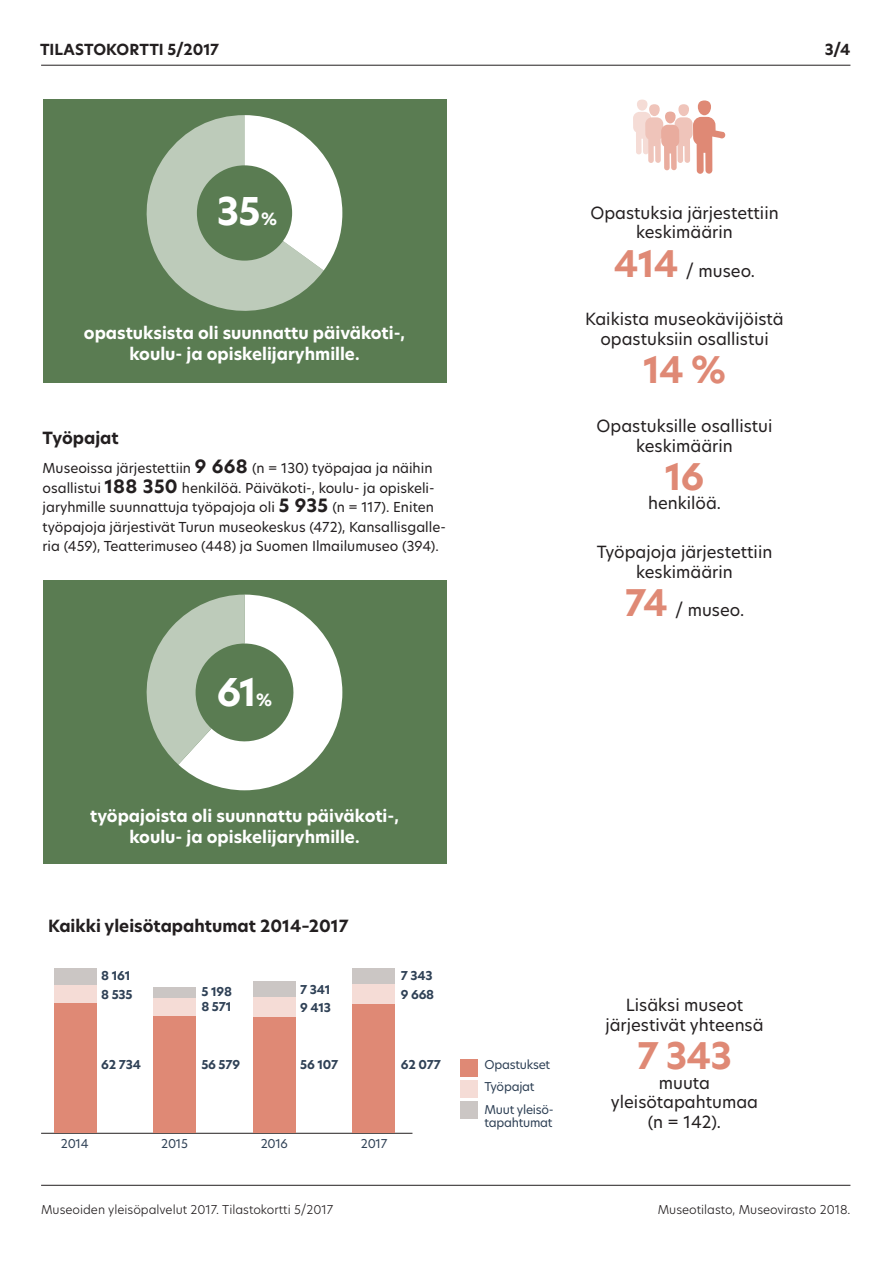
<style>
.page{position:relative;width:893px;height:1263px;background:#fff}
.page>*{position:absolute;margin:0;border:0;box-sizing:border-box;transform-origin:0 0}
.t1{font:700 37.5px "Hero New";color:#fff}
.t2{font:700 36px "Hero New";letter-spacing:-.025em;color:#df8975}
.t3{font:16.5px/19.5px "Hero New";color:#231f20;text-align:center}
.t4{font:700 16.5px/21px "Hero New";color:#fff;text-align:center}
.t5{font:700 16.5px "Hero New";color:#231f20}
.t6{font:700 15px "Hero New";color:#231f20}
.t7{font:13.5px/19.5px "Hero New";color:#231f20}
.t8{font:300 12px "Hero New";color:#231f20}
.t9{font:12px/22.5px "Hero New";letter-spacing:-.02em;color:#2f4156}
.t10{font:700 12px/18px "Hero New";letter-spacing:-.02em;color:#2f4156}
.s1{font-weight:700;font-size:36px;color:#df8975}
.s2{font-weight:700;font-size:18px}
</style>
<div class="page">
<div style="left:43px;top:580px;width:403px;height:284px;background:#5a7c52"></div>
<hr style="left:41px;top:65px;width:809px;height:1px;background:#231f20">
<hr style="left:41px;top:1185px;width:809px;height:1px;background:#231f20">
<svg style="left:146px;top:595px;width:196px;height:195px"></svg>
<div style="left:43px;top:100px;width:403px;height:283px;background:#5a7c52"></div>
<svg style="left:146px;top:115px;width:196px;height:196px"></svg>
<div style="left:197px;top:165px;width:95px;height:96px;background:#5a7c52;border-radius:50%"></div>
<svg style="left:633px;top:100px;width:93px;height:74px"></svg>
<hr style="left:41px;top:1133px;width:371px;height:1px;background:#231f20">
<div style="left:54px;top:1003px;width:43px;height:130px;background:#df8975"></div>
<div style="left:54px;top:985px;width:43px;height:18px;background:#f5dcd6"></div>
<div style="left:54px;top:968px;width:43px;height:17px;background:#cbc6c4"></div>
<div style="left:153px;top:1015px;width:43px;height:118px;background:#df8975"></div>
<div style="left:153px;top:998px;width:43px;height:17px;background:#f5dcd6"></div>
<div style="left:153px;top:987px;width:43px;height:11px;background:#cbc6c4"></div>
<div style="left:253px;top:1016px;width:43px;height:117px;background:#df8975"></div>
<div style="left:253px;top:996px;width:43px;height:20px;background:#f5dcd6"></div>
<div style="left:253px;top:981px;width:43px;height:15px;background:#cbc6c4"></div>
<div style="left:352px;top:1004px;width:43px;height:129px;background:#df8975"></div>
<div style="left:352px;top:984px;width:43px;height:20px;background:#f5dcd6"></div>
<div style="left:352px;top:968px;width:43px;height:16px;background:#cbc6c4"></div>
<div style="left:460px;top:1059px;width:17px;height:17px;background:#df8975"></div>
<div style="left:460px;top:1080px;width:17px;height:17px;background:#f5dcd6"></div>
<div style="left:460px;top:1102px;width:17px;height:17px;background:#cbc6c4"></div>
<p class="t6" style="left:40px;top:39px;width:181px">TILASTOKORTTI 5/2017</p>
<p class="t6" style="left:825px;top:39px;width:27px">3/4</p>
<h1 class="t1" style="left:217px;top:185px;width:46px">35</h1>
<p class="t4" style="left:261px;top:208px;width:17px">%</p>
<p class="t3" style="left:590px;top:203px;width:190px">Opastuksia järjestettiin keskimäärin</p>
<p class="t3" style="left:614px;top:261px;width:143px"><span class="s1">414</span> / museo.</p>
<p class="t3" style="left:585px;top:309px;width:200px">Kaikista museokävijöistä opastuksiin osallistui</p>
<h2 class="t2" style="left:643px;top:345px;width:84px">14 %</h2>
<p class="t3" style="left:596px;top:416px;width:177px">Opastuksille osallistui keskimäärin</p>
<h2 class="t2" style="left:665px;top:452px;width:41px">16</h2>
<p class="t3" style="left:648px;top:493px;width:75px">henkilöä.</p>
<p class="t3" style="left:597px;top:542px;width:177px">Työpajoja järjestettiin keskimäärin</p>
<p class="t3" style="left:625px;top:600px;width:121px"><span class="s1">74</span> / museo.</p>
<p class="t4" style="left:84px;top:323px;width:323px">opastuksista oli suunnattu päiväkoti-, koulu- ja opiskelijaryhmille.</p>
<p class="t5" style="left:43px;top:427px;width:78px">Työpajat</p>
<p class="t7" style="left:43px;top:458px;width:405px">Museoissa järjestettiin <span class="s2">9 668</span> (n = 130) työpajaa ja näihin osallistui <span class="s2">188 350</span> henkilöä. Päiväkoti-, koulu- ja opiskeli&shy;jaryhmille suunnattuja työpajoja oli <span class="s2">5 935</span> (n = 117). Eniten työpajoja järjestivät Turun museokeskus (472), Kansallisgalle&shy;ria (459), Teatterimuseo (448) ja Suomen Ilmailumuseo (394).</p>
<h1 class="t1" style="left:217px;top:667px;width:42px">61</h1>
<p class="t4" style="left:256px;top:690px;width:17px">%</p>
<p class="t4" style="left:90px;top:806px;width:310px">työpajoista oli suunnattu päiväkoti-, koulu- ja opiskelijaryhmille.</p>
<p class="t5" style="left:48px;top:914px;width:302px">Kaikki yleisötapahtumat 2014–2017</p>
<p class="t10" style="left:101px;top:967px;width:33px">8 161<br>8 535</p>
<p class="t10" style="left:101px;top:1055px;width:41px">62 734</p>
<p class="t10" style="left:201px;top:984px;width:32px;line-height:14.9px">5 198<br>8 571</p>
<p class="t10" style="left:201px;top:1055px;width:40px">56 579</p>
<p class="t10" style="left:300px;top:981px;width:32px">7 341<br>9 413</p>
<p class="t10" style="left:300px;top:1055px;width:40px">56 107</p>
<p class="t10" style="left:401px;top:967px;width:35px">7 343<br>9 668</p>
<p class="t10" style="left:401px;top:1055px;width:41px">62 077</p>
<p class="t9" style="left:61px;top:1132px;width:29px">2014</p>
<p class="t9" style="left:161px;top:1132px;width:28px">2015</p>
<p class="t9" style="left:261px;top:1132px;width:29px">2016</p>
<p class="t9" style="left:361px;top:1132px;width:28px">2017</p>
<p class="t9" style="left:484px;top:1053px;width:71px">Opastukset<br>Työpajat<br>Muut yleisö-</p>
<p class="t9" style="left:484px;top:1111px;width:70px">tapahtumat</p>
<p class="t3" style="left:605px;top:995px;width:160px">Lisäksi museot järjestivät yhteensä</p>
<h2 class="t2" style="left:637px;top:1031px;width:96px">7 343</h2>
<p class="t3" style="left:611px;top:1072px;width:149px">muuta yleisötapahtumaa (n = 142).</p>
<p class="t8" style="left:41px;top:1202px;width:294px">Museoiden yleisöpalvelut 2017. Tilastokortti 5/2017</p>
<p class="t8" style="left:658px;top:1202px;width:194px">Museotilasto, Museovirasto 2018.</p>
</div>
